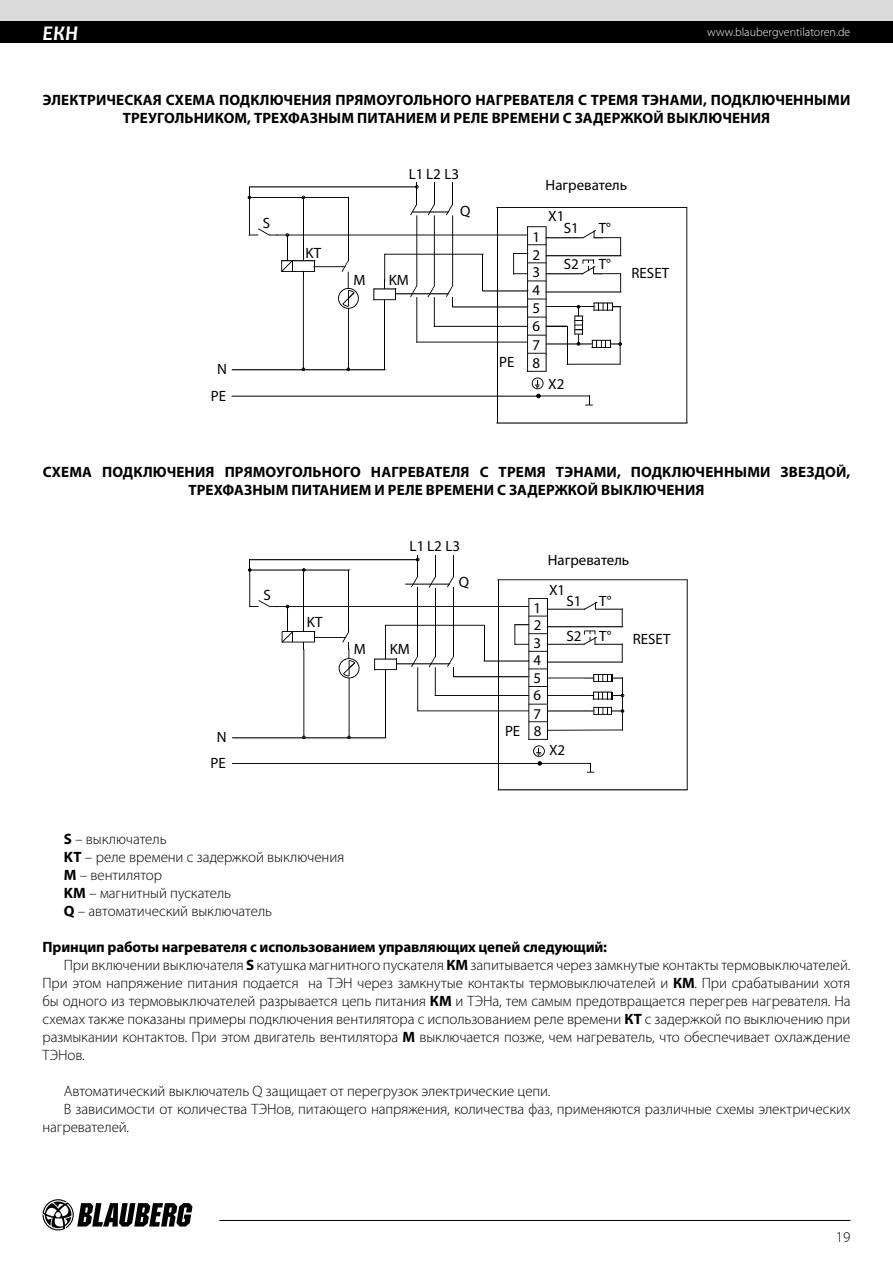
<style>
.page{position:relative;width:893px;height:1263px;background:#fff}
.page>*{position:absolute;margin:0;border:0;box-sizing:border-box;transform-origin:0 0}
.t1{font:italic 700 21px "Candara";color:#fff}
.t2{font:300 15px/18px "Myriad Pro";letter-spacing:-.005em;color:#000}
.t3{font:700 15px/18px "Myriad Pro";letter-spacing:.01em;color:#000;text-align:center}
.t4{font:15px/18px "Myriad Pro";color:#000;text-align:center}
.t5{font:700 15px "Myriad Pro";letter-spacing:-.01em;color:#000}
.t6{font:300 12px "Myriad Pro";color:#fff}
.s1{font-weight:700}
</style>
<div class="page">
<div style="left:0;top:0;width:893px;height:21px;background:#dadada"></div>
<div style="left:0;top:21px;width:893px;height:22px;background:#000"></div>
<svg style="left:43px;top:1199px;width:149px;height:31px"></svg>
<hr style="left:219px;top:1220px;width:631px;height:1px;background:#000">
<svg style="left:498px;top:207px;width:188px;height:1px"></svg>
<hr style="left:686px;top:207px;width:1px;height:216px;background:#030008">
<hr style="left:497px;top:422px;width:190px;height:1px;background:#030008">
<hr style="left:497px;top:207px;width:1px;height:216px;background:#030008">
<hr style="left:248px;top:197px;width:101px;height:1px;background:#030008">
<hr style="left:416px;top:215px;width:1px;height:71px;background:#030008">
<hr style="left:232px;top:369px;width:153px;height:1px;background:#030008">
<hr style="left:303px;top:197px;width:1px;height:55px;background:#030008">
<hr style="left:348px;top:197px;width:1px;height:64px;background:#030008">
<hr style="left:232px;top:396px;width:305px;height:1px;background:#030008">
<hr style="left:249px;top:197px;width:1px;height:38px;background:#030008">
<hr style="left:434px;top:215px;width:1px;height:71px;background:#030008">
<hr style="left:452px;top:215px;width:1px;height:71px;background:#030008">
<hr style="left:412px;top:211px;width:36px;height:1px;background:#030008">
<hr style="left:249px;top:186px;width:167px;height:1px;background:#030008">
<svg style="left:248px;top:187px;width:3px;height:12px"></svg>
<svg style="left:428px;top:182px;width:7px;height:33px"></svg>
<svg style="left:446px;top:182px;width:7px;height:33px"></svg>
<svg style="left:410px;top:182px;width:9px;height:33px"></svg>
<svg style="left:249px;top:226px;width:373px;height:179px"></svg>
<svg style="left:498px;top:579px;width:190px;height:1px"></svg>
<hr style="left:687px;top:580px;width:1px;height:210px;background:#030008">
<hr style="left:498px;top:789px;width:190px;height:1px;background:#030008">
<hr style="left:498px;top:580px;width:1px;height:210px;background:#030008">
<hr style="left:248px;top:569px;width:101px;height:1px;background:#030008">
<hr style="left:232px;top:737px;width:154px;height:1px;background:#030008">
<hr style="left:303px;top:570px;width:1px;height:53px;background:#030008">
<hr style="left:348px;top:570px;width:1px;height:62px;background:#030008">
<hr style="left:232px;top:763px;width:306px;height:1px;background:#030008">
<hr style="left:249px;top:570px;width:1px;height:36px;background:#030008">
<hr style="left:405px;top:584px;width:44px;height:1px;background:#030008">
<hr style="left:249px;top:559px;width:168px;height:1px;background:#030008">
<hr style="left:417px;top:588px;width:1px;height:68px;background:#030008">
<svg style="left:248px;top:559px;width:4px;height:13px"></svg>
<hr style="left:435px;top:588px;width:1px;height:68px;background:#030008">
<hr style="left:453px;top:588px;width:1px;height:68px;background:#030008">
<svg style="left:429px;top:555px;width:7px;height:33px"></svg>
<svg style="left:447px;top:555px;width:7px;height:32px"></svg>
<svg style="left:411px;top:555px;width:9px;height:32px"></svg>
<svg style="left:249px;top:598px;width:375px;height:175px"></svg>
<h1 class="t1" style="left:43px;top:20px;width:37px">ЕК Н</h1>
<p class="t6" style="left:707px;top:26px;width:145px">www.blaubergventilatoren.de</p>
<p class="t3" style="left:43px;top:90px;width:809px">ЭЛЕКТРИЧЕСКАЯ СХЕМА ПОДКЛЮЧЕНИЯ ПРЯМОУГОЛЬНОГО НАГРЕВАТЕЛЯ С ТРЕМЯ ТЭНАМИ, ПОДКЛЮЧЕННЫМИ<br>ТРЕУГОЛЬНИКОМ, ТРЕХФАЗНЫМ ПИТАНИЕМ И РЕЛЕ ВРЕМЕНИ С ЗАДЕРЖКОЙ ВЫКЛЮЧЕНИЯ</p>
<p class="t4" style="left:211px;top:356px;width:18px;line-height:26.4px">N<br>PE</p>
<p class="t4" style="left:263px;top:214px;width:9px">S</p>
<p class="t4" style="left:305px;top:244px;width:17px">KT</p>
<p class="t4" style="left:409px;top:164px;width:52px">L1 L2 L3</p>
<p class="t4" style="left:546px;top:175px;width:83px">Нагреватель</p>
<p class="t4" style="left:353px;top:270px;width:14px">M</p>
<p class="t4" style="left:389px;top:270px;width:22px">KM</p>
<p class="t4" style="left:460px;top:202px;width:12px">Q</p>
<p class="t4" style="left:564px;top:209px;width:17px;line-height:12.8px;text-align:left;text-indent:-16px">X1<br>S1</p>
<p class="t4" style="left:599px;top:219px;width:14px">Т°</p>
<p class="t4" style="left:532px;top:227px;width:9px;text-align:justify">1<br>2<br>3<br>4<br>5<br>6<br>7<br>8</p>
<p class="t4" style="left:564px;top:255px;width:17px">S2</p>
<p class="t4" style="left:599px;top:255px;width:14px">Т°</p>
<p class="t4" style="left:499px;top:353px;width:17px">PE</p>
<p class="t4" style="left:548px;top:374px;width:18px">X2</p>
<p class="t4" style="left:632px;top:264px;width:39px">RESET</p>
<p class="t3" style="left:43px;top:463px;width:809px">СХЕМА ПОДКЛЮЧЕНИЯ ПРЯМОУГОЛЬНОГО НАГРЕВАТЕЛЯ С ТРЕМЯ ТЭНАМИ, ПОДКЛЮЧЕННЫМИ ЗВЕЗДОЙ,<br>ТРЕХФАЗНЫМ ПИТАНИЕМ И РЕЛЕ ВРЕМЕНИ С ЗАДЕРЖКОЙ ВЫКЛЮЧЕНИЯ</p>
<p class="t4" style="left:211px;top:724px;width:18px;line-height:25.8px">N<br>PE</p>
<p class="t4" style="left:263px;top:586px;width:9px">S</p>
<p class="t4" style="left:307px;top:613px;width:17px">KT</p>
<p class="t4" style="left:354px;top:640px;width:14px">M</p>
<p class="t4" style="left:410px;top:537px;width:52px">L1 L2 L3</p>
<p class="t4" style="left:390px;top:640px;width:22px">KM</p>
<p class="t4" style="left:459px;top:573px;width:12px">Q</p>
<p class="t4" style="left:505px;top:721px;width:17px">PE</p>
<p class="t4" style="left:548px;top:551px;width:83px">Нагреватель</p>
<p class="t4" style="left:534px;top:599px;width:9px;line-height:17.5px;text-align:justify">1<br>2<br>3<br>4<br>5<br>6<br>7<br>8</p>
<p class="t4" style="left:549px;top:580px;width:18px">X1</p>
<p class="t4" style="left:566px;top:592px;width:47px">S1 T°</p>
<p class="t4" style="left:566px;top:626px;width:47px">S2 T°</p>
<p class="t4" style="left:633px;top:630px;width:39px">RESET</p>
<p class="t4" style="left:549px;top:741px;width:18px">X2</p>
<p class="t2" style="left:64px;top:830px;width:282px"><span class="s1">S</span> – выключатель<br><span class="s1">KT</span> – реле времени с задержкой выключения<br><span class="s1">M</span> – вентилятор<br><span class="s1">KM</span> – магнитный пускатель<br><span class="s1">Q</span> – автоматический выключатель</p>
<p class="t5" style="left:43px;top:937px;width:566px">Принцип работы нагревателя с использованием управляющих цепей следующий:</p>
<p class="t2" style="left:64px;top:956px;width:788px">При включении выключателя <span class="s1">S</span> катушка магнитного пускателя <span class="s1">КМ</span> запитывается через замкнутые контакты термовыключателей.</p>
<p class="t2" style="left:43px;top:974px;width:809px">При этом напряжение питания подается на ТЭН через замкнутые контакты термовыключателей и <span class="s1">КМ</span>. При срабатывании хотя</p>
<p class="t2" style="left:43px;top:992px;width:809px">бы одного из термовыключателей разрывается цепь питания <span class="s1">КМ</span> и ТЭНа, тем самым предотвращается перегрев нагревателя. На</p>
<p class="t2" style="left:43px;top:1010px;width:809px">схемах также показаны примеры подключения вентилятора с использованием реле времени <span class="s1">КТ</span> с задержкой по выключению при</p>
<p class="t2" style="left:43px;top:1028px;width:809px">размыкании контактов. При этом двигатель вентилятора <span class="s1">М</span> выключается позже, чем нагреватель, что обеспечивает охлаждение</p>
<p class="t2" style="left:43px;top:1046px;width:44px">ТЭНов.</p>
<p class="t2" style="left:64px;top:1082px;width:488px">Автоматический выключатель Q защищает от перегрузок электрические цепи.</p>
<p class="t2" style="left:64px;top:1100px;width:788px">В зависимости от количества ТЭНов, питающего напряжения, количества фаз, применяются различные схемы электрических</p>
<p class="t2" style="left:43px;top:1118px;width:88px">нагревателей.</p>
<p class="t2" style="left:836px;top:1228px;width:16px">19</p>
</div>
